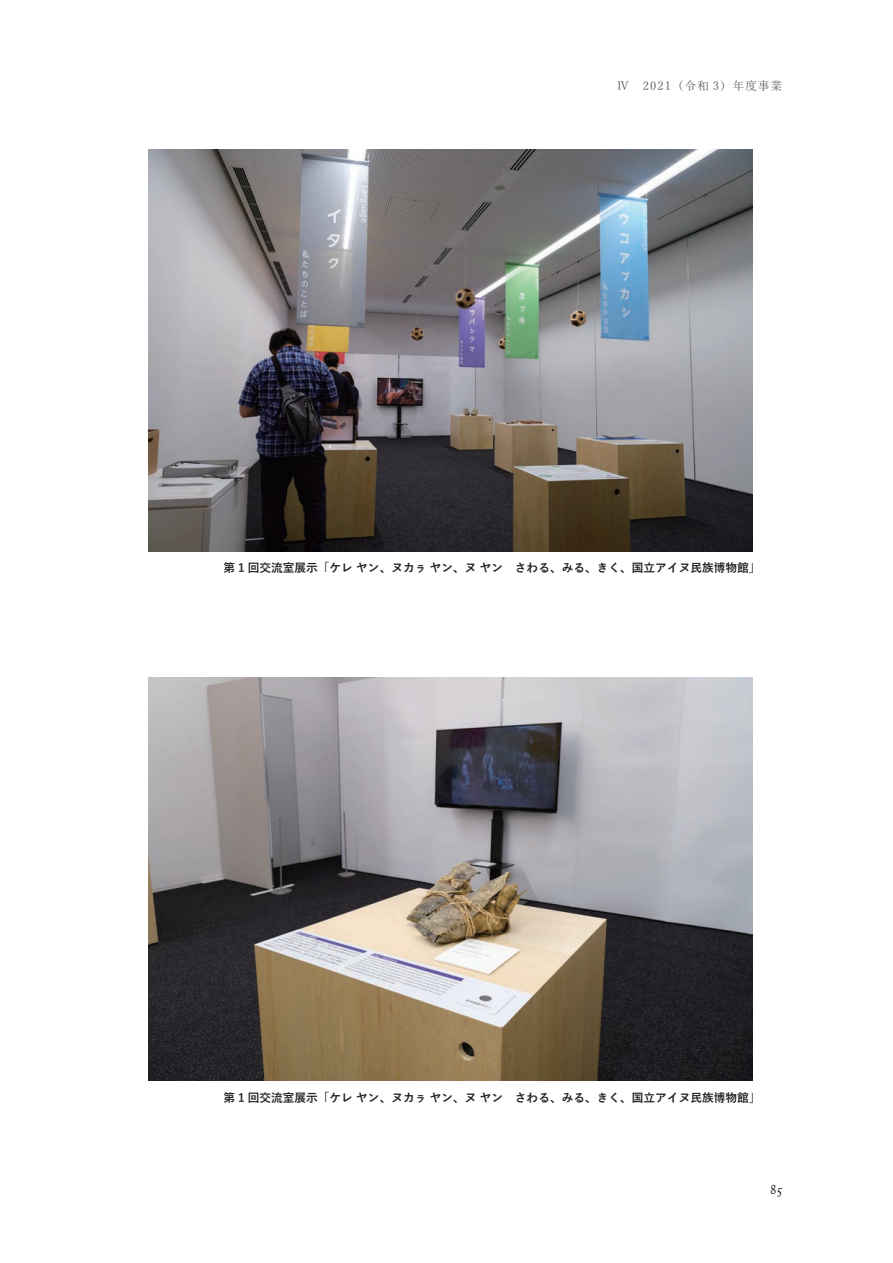
<style>
.page{position:relative;width:893px;height:1263px;background:#fff}
.page>*{position:absolute;margin:0;border:0;box-sizing:border-box;transform-origin:0 0}
.t1{font:13.8px "Calligraphic 421 BT Roman B";color:#231f20}
.t2{font:700 11.7px "Yu Gothic";color:#231f20}
.t3{font:11.4px "Yu Mincho";letter-spacing:.1em;color:#57585a}
</style>
<div class="page">
<img style="left:148px;top:149px;width:605px;height:403px">
<img style="left:148px;top:678px;width:605px;height:402px">
<p class="t3" style="left:618px;top:76px;width:166px">Ⅳ　2021（令和 3）年度事業</p>
<p class="t2" style="left:223px;top:561px;width:539px">第 1 回交流室展示「ケレ ヤン、ヌカㇻ ヤン、ヌ ヤン　さわる、みる、きく、国立アイヌ民族博物館」</p>
<p class="t2" style="left:223px;top:1091px;width:539px">第 1 回交流室展示「ケレ ヤン、ヌカㇻ ヤン、ヌ ヤン　さわる、みる、きく、国立アイヌ民族博物館」</p>
<p class="t1" style="left:770px;top:1179px;width:13px">85</p>
</div>
